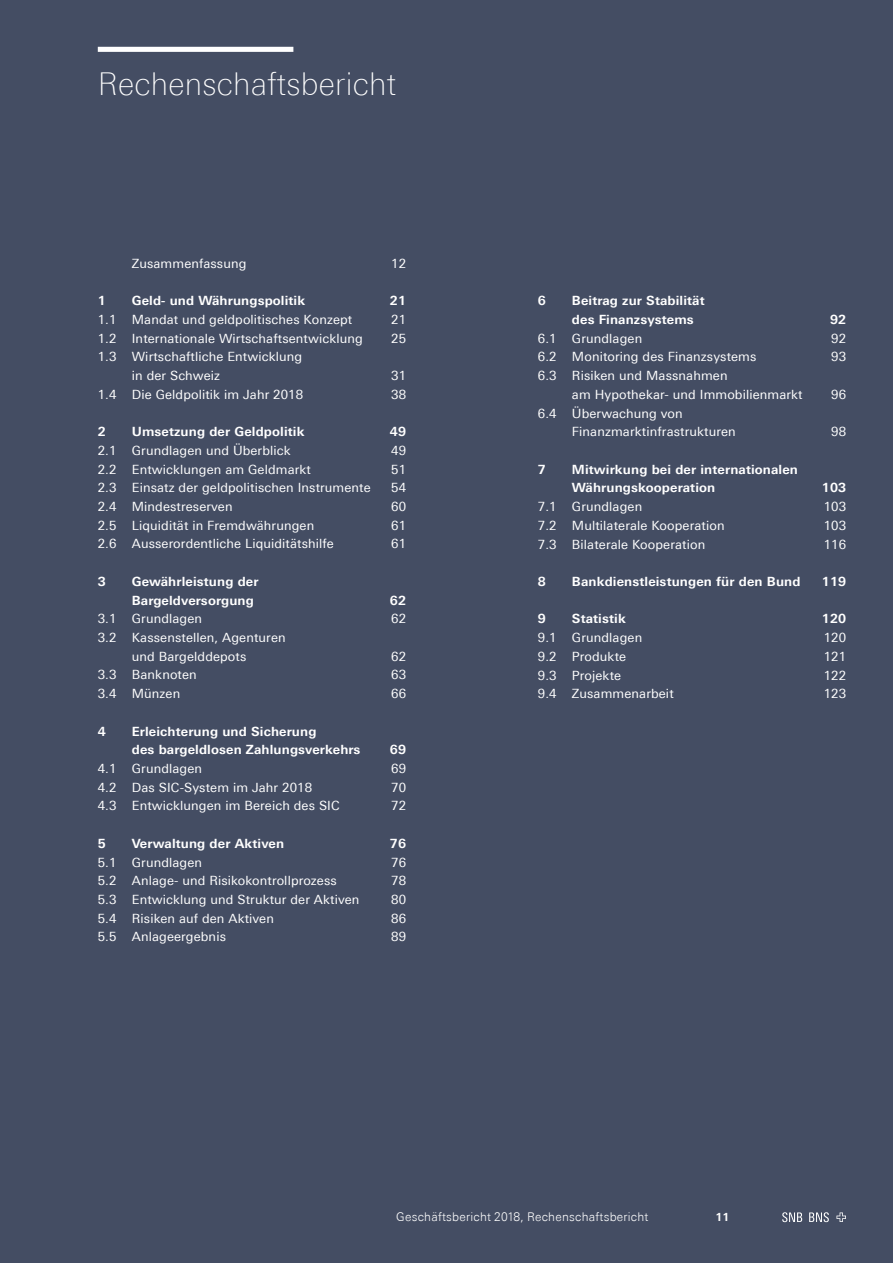
<style>
.page{position:relative;width:893px;height:1263px;background:#444d63}
.page>*{position:absolute;margin:0;border:0;box-sizing:border-box;transform-origin:0 0}
.t1{font:100 31.5px "Univers Next Pro";letter-spacing:.01em;color:#fff}
.t2{font:12.75px/18.8px "Univers Next Pro";letter-spacing:.01em;color:#fff}
.t3{font:700 12.75px/18.8px "Univers Next Pro";letter-spacing:.01em;color:#fff}
.t4{font:300 12px "Univers Next Pro";letter-spacing:.02em;color:#fff}
.t5{font:700 11.25px "Univers Next Pro";color:#fff}
</style>
<div class="page">
<svg style="left:836px;top:1212px;width:10px;height:10px"></svg>
<svg style="left:782px;top:1212px;width:20px;height:10px"></svg>
<svg style="left:809px;top:1212px;width:20px;height:10px"></svg>
<div style="left:98px;top:47px;width:195px;height:5px;background:#fff"></div>
<h1 class="t1" style="left:98px;top:66px;width:300px">Rechenschaftsbericht</h1>
<p class="t2" style="left:132px;top:254px;width:116px">Zusammenfassung</p>
<p class="t2" style="left:391px;top:254px;width:16px">12</p>
<p class="t3" style="left:98px;top:291px;width:10px">1</p>
<p class="t3" style="left:132px;top:291px;width:175px">Geld- und Währungspolitik</p>
<p class="t3" style="left:390px;top:291px;width:18px">21</p>
<p class="t2" style="left:98px;top:310px;width:256px">1.1 Mandat und geldpolitisches Konzept</p>
<p class="t2" style="left:391px;top:310px;width:16px">21</p>
<p class="t2" style="left:98px;top:329px;width:267px">1.2 Internationale Wirtschaftsentwicklung</p>
<p class="t2" style="left:391px;top:329px;width:16px">25</p>
<p class="t2" style="left:132px;top:347px;width:172px;text-indent:-34px">1.3 Wirtschaftliche Entwicklung in der Schweiz</p>
<p class="t2" style="left:391px;top:366px;width:16px">31</p>
<p class="t2" style="left:98px;top:385px;width:207px">1.4 Die Geldpolitik im Jahr 2018</p>
<p class="t2" style="left:391px;top:385px;width:16px">38</p>
<p class="t3" style="left:98px;top:422px;width:10px">2</p>
<p class="t3" style="left:132px;top:422px;width:174px">Umsetzung der Geldpolitik</p>
<p class="t3" style="left:390px;top:422px;width:18px">49</p>
<p class="t2" style="left:98px;top:441px;width:194px">2.1 Grundlagen und Überblick</p>
<p class="t2" style="left:391px;top:441px;width:16px">49</p>
<p class="t2" style="left:98px;top:460px;width:215px">2.2 Entwicklungen am Geldmarkt</p>
<p class="t2" style="left:391px;top:460px;width:16px">51</p>
<p class="t2" style="left:98px;top:478px;width:274px">2.3 Einsatz der geldpolitischen Instrumente</p>
<p class="t2" style="left:391px;top:478px;width:16px">54</p>
<p class="t2" style="left:98px;top:497px;width:136px">2.4 Mindestreserven</p>
<p class="t2" style="left:391px;top:497px;width:16px">60</p>
<p class="t2" style="left:98px;top:516px;width:218px">2.5 Liquidität in Fremdwährungen</p>
<p class="t2" style="left:391px;top:516px;width:16px">61</p>
<p class="t2" style="left:98px;top:535px;width:237px">2.6 Ausserordentliche Liquiditätshilfe</p>
<p class="t2" style="left:391px;top:535px;width:16px">61</p>
<p class="t3" style="left:98px;top:572px;width:10px">3</p>
<p class="t3" style="left:132px;top:572px;width:128px">Gewährleistung der<br>Bargeldversorgung</p>
<p class="t3" style="left:390px;top:591px;width:18px">62</p>
<p class="t2" style="left:98px;top:609px;width:106px">3.1 Grundlagen</p>
<p class="t2" style="left:391px;top:609px;width:16px">62</p>
<p class="t2" style="left:98px;top:628px;width:189px;text-align:center">3.2 Kassenstellen, Agenturen und Bargelddepots</p>
<p class="t2" style="left:391px;top:647px;width:16px">62</p>
<p class="t2" style="left:98px;top:665px;width:101px">3.3 Banknoten</p>
<p class="t2" style="left:391px;top:665px;width:16px">63</p>
<p class="t2" style="left:98px;top:684px;width:84px">3.4 Münzen</p>
<p class="t2" style="left:391px;top:684px;width:16px">66</p>
<p class="t3" style="left:98px;top:721px;width:10px">4</p>
<p class="t3" style="left:132px;top:721px;width:230px">Erleichterung und Sicherung<br>des bargeldlosen Zahlungsverkehrs</p>
<p class="t3" style="left:390px;top:740px;width:18px">69</p>
<p class="t2" style="left:98px;top:759px;width:106px">4.1 Grundlagen</p>
<p class="t2" style="left:391px;top:759px;width:16px">69</p>
<p class="t2" style="left:98px;top:778px;width:216px">4.2 Das SIC-System im Jahr 2018</p>
<p class="t2" style="left:391px;top:778px;width:16px">70</p>
<p class="t2" style="left:98px;top:796px;width:243px">4.3 Entwicklungen im Bereich des SIC</p>
<p class="t2" style="left:391px;top:796px;width:16px">72</p>
<p class="t3" style="left:98px;top:834px;width:10px">5</p>
<p class="t3" style="left:132px;top:834px;width:154px">Verwaltung der Aktiven</p>
<p class="t3" style="left:390px;top:834px;width:18px">76</p>
<p class="t2" style="left:98px;top:853px;width:106px">5.1 Grundlagen</p>
<p class="t2" style="left:391px;top:853px;width:16px">76</p>
<p class="t2" style="left:98px;top:871px;width:241px">5.2 Anlage- und Risikokontrollprozess</p>
<p class="t2" style="left:391px;top:871px;width:16px">78</p>
<p class="t2" style="left:98px;top:890px;width:263px">5.3 Entwicklung und Struktur der Aktiven</p>
<p class="t2" style="left:391px;top:890px;width:16px">80</p>
<p class="t2" style="left:98px;top:909px;width:178px">5.4 Risiken auf den Aktiven</p>
<p class="t2" style="left:391px;top:909px;width:16px">86</p>
<p class="t2" style="left:98px;top:927px;width:130px">5.5 Anlageergebnis</p>
<p class="t2" style="left:391px;top:927px;width:16px">89</p>
<p class="t3" style="left:538px;top:291px;width:10px">6</p>
<p class="t3" style="left:572px;top:291px;width:134px">Beitrag zur Stabilität des Finanzsystems</p>
<p class="t3" style="left:830px;top:310px;width:18px">92</p>
<p class="t2" style="left:538px;top:329px;width:106px">6.1 Grundlagen</p>
<p class="t2" style="left:831px;top:329px;width:16px">92</p>
<p class="t2" style="left:538px;top:348px;width:220px">6.2 Monitoring des Finanzsystems</p>
<p class="t2" style="left:831px;top:348px;width:16px">93</p>
<p class="t2" style="left:572px;top:366px;width:232px;text-indent:-34px">6.3 Risiken und Massnahmen<br>am Hypothekar- und Immobilienmarkt</p>
<p class="t2" style="left:831px;top:385px;width:16px">96</p>
<p class="t2" style="left:572px;top:404px;width:165px;text-indent:-34px">6.4 Überwachung von<br>Finanzmarktinfrastrukturen</p>
<p class="t3" style="left:538px;top:460px;width:10px">7</p>
<p class="t3" style="left:572px;top:460px;width:228px">Mitwirkung bei der internationalen<br>Währungskooperation</p>
<p class="t2" style="left:831px;top:422px;width:16px">98</p>
<p class="t3" style="left:822px;top:478px;width:26px">103</p>
<p class="t2" style="left:538px;top:497px;width:106px">7.1 Grundlagen</p>
<p class="t2" style="left:824px;top:497px;width:24px">103</p>
<p class="t2" style="left:538px;top:516px;width:188px">7.2 Multilaterale Kooperation</p>
<p class="t2" style="left:824px;top:516px;width:24px">103</p>
<p class="t2" style="left:538px;top:535px;width:169px">7.3 Bilaterale Kooperation</p>
<p class="t2" style="left:824px;top:535px;width:24px">116</p>
<p class="t3" style="left:538px;top:572px;width:10px">8</p>
<p class="t3" style="left:572px;top:572px;width:230px">Bankdienstleistungen für den Bund</p>
<p class="t3" style="left:822px;top:572px;width:26px">119</p>
<p class="t3" style="left:538px;top:609px;width:10px">9</p>
<p class="t3" style="left:572px;top:609px;width:55px">Statistik</p>
<p class="t3" style="left:822px;top:609px;width:26px">120</p>
<p class="t2" style="left:538px;top:628px;width:106px">9.1 Grundlagen</p>
<p class="t2" style="left:824px;top:628px;width:24px">120</p>
<p class="t2" style="left:538px;top:647px;width:90px">9.2 Produkte</p>
<p class="t2" style="left:824px;top:647px;width:24px">121</p>
<p class="t2" style="left:538px;top:666px;width:85px">9.3 Projekte</p>
<p class="t2" style="left:824px;top:666px;width:24px">122</p>
<p class="t2" style="left:538px;top:684px;width:137px">9.4 Zusammenarbeit</p>
<p class="t2" style="left:824px;top:684px;width:24px">123</p>
<p class="t4" style="left:396px;top:1209px;width:254px">Geschäftsbericht 2018, Rechenschaftsbericht</p>
<p class="t5" style="left:715px;top:1210px;width:16px">11</p>
</div>
